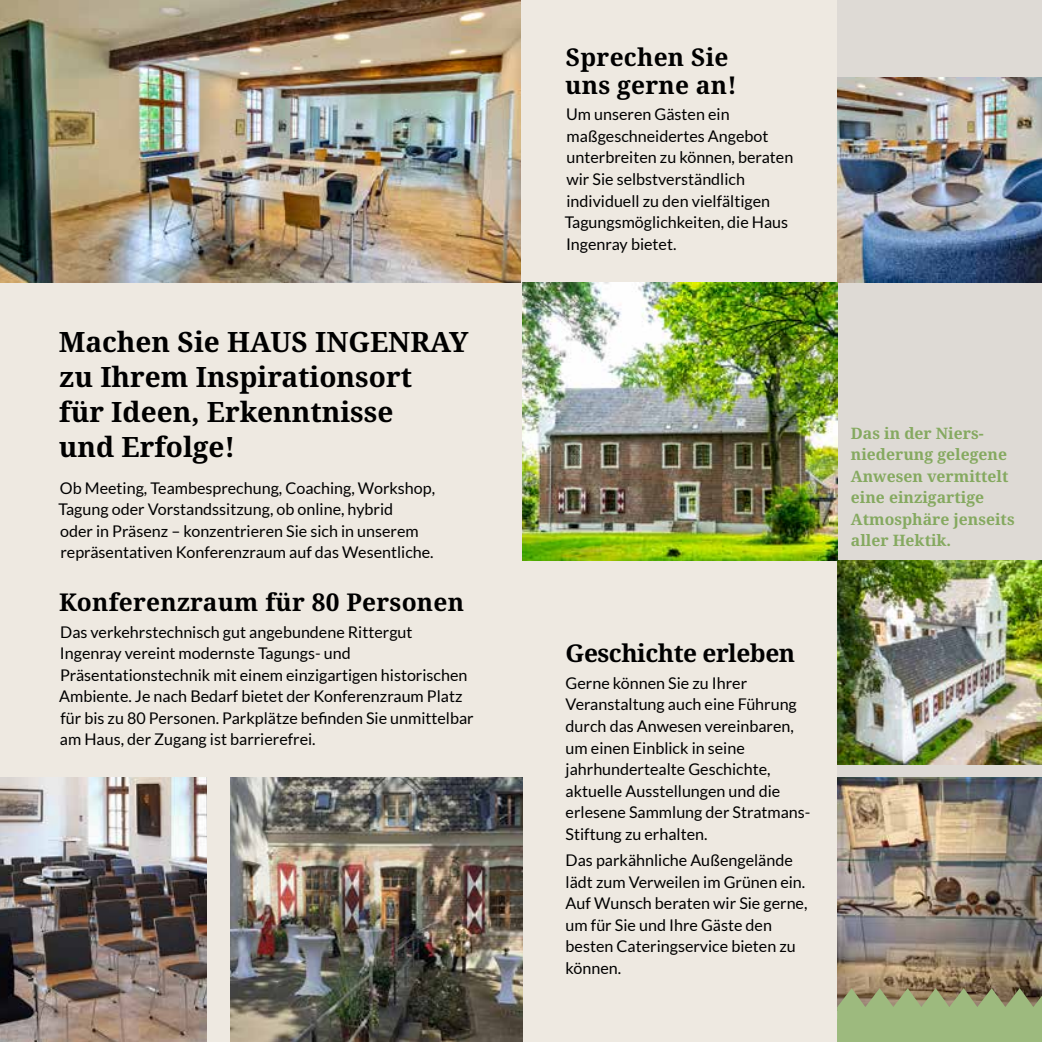
<style>
.page{position:relative;width:1042px;height:1042px;background:#eee9e1}
.page>*{position:absolute;margin:0;border:0;box-sizing:border-box;transform-origin:0 0}
.t1{font:700 28px/35px "Droid Serif";color:#000}
.t2{font:700 24.5px/28px "Droid Serif";letter-spacing:.01em;color:#000}
.t3{font:700 24.5px "Droid Serif";letter-spacing:-.02em;color:#000}
.t4{font:16.1px/21.5px "Lato";color:#000}
.t5{font:700 15.75px/21.5px "Droid Serif";color:#85a960}
</style>
<div class="page">
<div style="left:837px;top:0;width:205px;height:1042px;background:#dedad5"></div>
<img style="left:837px;top:561px;width:205px;height:203px">
<img style="left:837px;top:778px;width:205px;height:210px">
<img style="left:0;top:0;width:521px;height:283px">
<img style="left:837px;top:78px;width:205px;height:205px">
<img style="left:523px;top:283px;width:314px;height:278px">
<img style="left:230px;top:778px;width:293px;height:264px">
<img style="left:0;top:778px;width:207px;height:264px">
<svg style="left:837px;top:988px;width:205px;height:54px;background:#97ab75"></svg>
<h1 class="t1" style="left:59px;top:324px;width:411px">Machen Sie HAUS INGENRAY zu Ihrem Inspirationsort<br>für Ideen, Erkenntnisse<br>und Erfolge!</h1>
<p class="t4" style="left:59px;top:477px;width:378px">Ob Meeting, Teambesprechung, Coaching, Workshop, Tagung oder Vorstandssitzung, ob online, hybrid<br>oder in Präsenz – konzentrieren Sie sich in unserem repräsentativen Konferenzraum auf das Wesentliche.</p>
<h2 class="t2" style="left:59px;top:588px;width:406px">Konferenzraum für 80 Personen</h2>
<p class="t4" style="left:59px;top:621px;width:416px">Das verkehrstechnisch gut angebundene Rittergut Ingenray vereint modernste Tagungs- und Präsentationstechnik mit einem einzigartigen historischen Ambiente. Je nach Bedarf bietet der Konferenzraum Platz für bis zu 80 Personen. Parkplätze befinden Sie unmittelbar am Haus, der Zugang ist barrierefrei.</p>
<h2 class="t2" style="left:565px;top:42px;width:173px">Sprechen Sie uns gerne an!</h2>
<p class="t4" style="left:565px;top:104px;width:230px">Um unseren Gästen ein maßgeschneidertes Angebot unterbreiten zu können, beraten wir Sie selbstverständlich individuell zu den vielfältigen<br>Tagungsmöglichkeiten, die Haus<br>Ingenray bietet.</p>
<h2 class="t3" style="left:566px;top:636px;width:231px">Geschichte erleben</h2>
<p class="t4" style="left:566px;top:672px;width:246px">Gerne können Sie zu Ihrer<br>Veranstaltung auch eine Führung durch das Anwesen vereinbaren, um einen Einblick in seine jahrhundertealte Geschichte, aktuelle Ausstellungen und die erlesene Sammlung der Stratmans-<br>Stiftung zu erhalten.</p>
<p class="t4" style="left:566px;top:849px;width:243px">Das parkähnliche Außengelände lädt zum Verweilen im Grünen ein.<br>Auf Wunsch beraten wir Sie gerne, um für Sie und Ihre Gäste den besten Cateringservice bieten zu können.</p>
<p class="t5" style="left:851px;top:422px;width:165px">Das in der Niers&shy;niederung gelegene<br>Anwesen vermittelt eine einzigartige<br>Atmosphäre jenseits aller Hektik.</p>
</div>
